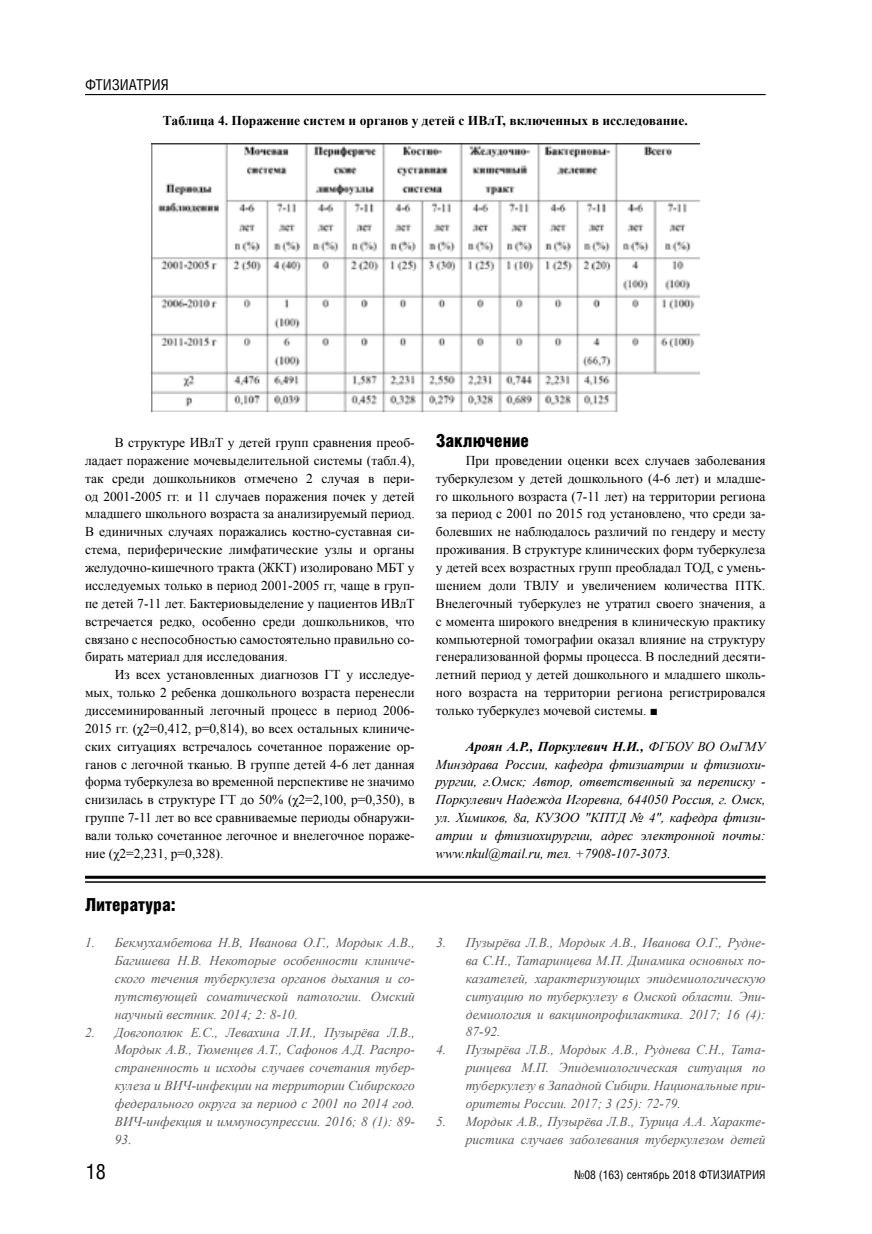
<style>
.page{position:relative;width:872px;height:1234px;background:#fff}
.page>*{position:absolute;margin:0;border:0;box-sizing:border-box;transform-origin:0 0}
.t1{font:21px "Helios Cond";color:#000}
.t2{font:900 18px "Helios Cond";color:#000}
.t3{font:15px "Helios Cond";color:#000}
.t4{font:13.5px/17.9px "Times New Roman";color:#000;text-align:justify}
.t5{font:italic 13.5px/17.9px "Times New Roman";color:#58595b;text-align:justify}
.t6{font:italic 13.5px/17.9px "Times New Roman";color:#000;text-align:justify}
.t7{font:700 13.5px "Times New Roman";color:#000}
.t8{font:12px "Helios Cond";color:#000}
.s1{font-weight:700}
</style>
<div class="page">
<hr style="left:85px;top:94px;width:680px;height:1px;background:#000">
<img style="left:152px;top:143px;width:547px;height:268px">
<hr style="left:85px;top:875px;width:680px;height:3px;background:#000">
<hr style="left:85px;top:881px;width:680px;height:1px;background:#000">
<p class="t3" style="left:85px;top:75px;width:85px">фтизиатрия</p>
<p class="t7" style="left:163px;top:112px;width:526px">Таблица 4. Поражение систем и органов у детей с ИВлТ, включенных в исследование.</p>
<p class="t4" style="left:85px;top:433px;width:331px;text-indent:30px">В структуре ИВлТ у детей групп сравнения преоб&shy;ладает поражение мочевыделительной системы (табл.4), так среди дошкольников отмечено 2 случая в пери&shy;од 2001-2005 гг. и 11 случаев поражения почек у детей младшего школьного возраста за анализируемый период.<br>В единичных случаях поражались костно-суставная си&shy;стема, периферические лимфатические узлы и органы желудочно-кишечного тракта (ЖКТ) изолировано МБТ у исследуемых только в период 2001-2005 гг, чаще в груп&shy;пе детей 7-11 лет. Бактериовыделение у пациентов ИВлТ встречается редко, особенно среди дошкольников, что связано с неспособностью самостоятельно правильно со&shy;бирать материал для исследования.</p>
<p class="t4" style="left:85px;top:665px;width:331px;text-indent:30px">Из всех установленных диагнозов ГТ у исследуе&shy;мых, только 2 ребенка дошкольного возраста перенесли диссеминированный легочный процесс в период 2006- 2015 гг. (χ2=0,412, р=0,814), во всех остальных клиниче&shy;ских ситуациях встречалось сочетанное поражение ор&shy;ганов с легочной тканью. В группе детей 4-6 лет данная форма туберкулеза во временной перспективе не значимо снизилась в структуре ГТ до 50% (χ2=2,100, р=0,350), в группе 7-11 лет во все сравниваемые периоды обнаружи&shy;вали только сочетанное легочное и внелегочное пораже&shy;ние (χ2=2,231, р=0,328).</p>
<h2 class="t2" style="left:85px;top:894px;width:92px">Литература:</h2>
<p class="t5" style="left:115px;top:933px;width:301px;text-indent:-30px">1. Бекмухамбетова Н.В, Иванова О.Г., Мордык А.В., Багишева Н.В. Некоторые особенности клиниче&shy;ского течения туберкулеза органов дыхания и со&shy;путствующей соматической патологии. Омский научный вестник. 2014; 2: 8-10.</p>
<p class="t5" style="left:115px;top:1022px;width:301px;text-indent:-30px">2. Довгополюк Е.С., Левахина Л.И., Пузырёва Л.В., Мордык А.В., Тюменцев А.Т., Сафонов А.Д. Распро&shy;страненность и исходы случаев сочетания тубер&shy;кулеза и ВИЧ-инфекции на территории Сибирского федерального округа за период с 2001 по 2014 год.<br>ВИЧ-инфекция и иммуносупрессии. 2016; 8 (1): 89- 93.</p>
<h1 class="t1" style="left:86px;top:1158px;width:22px">18</h1>
<h2 class="t2" style="left:436px;top:430px;width:95px">Заключение</h2>
<p class="t4" style="left:436px;top:451px;width:331px;text-indent:30px">При проведении оценки всех случаев заболевания туберкулезом у детей дошкольного (4-6 лет) и младше&shy;го школьного возраста (7-11 лет) на территории региона за период с 2001 по 2015 год установлено, что среди за&shy;болевших не наблюдалось различий по гендеру и месту проживания. В структуре клинических форм туберкулеза у детей всех возрастных групп преобладал ТОД, с умень&shy;шением доли ТВЛУ и увеличением количества ПТК.<br>Внелегочный туберкулез не утратил своего значения, а с момента широкого внедрения в клиническую практику компьютерной томографии оказал влияние на структуру генерализованной формы процесса. В последний десяти&shy;летний период у детей дошкольного и младшего школь&shy;ного возраста на территории региона регистрировался только туберкулез мочевой системы. ■</p>
<p class="t6" style="left:436px;top:736px;width:331px;text-indent:30px"><span class="s1">Ароян А.Р., Поркулевич Н.И.,</span> ФГБОУ ВО ОмГМУ Минздрава России, кафедра фтизиатрии и фтизиохи&shy;рургии, г.Омск; Автор, ответственный за переписку - Поркулевич Надежда Игоревна, 644050 Россия, г. Омск, ул. Химиков, 8а, КУЗОО "КПТД № 4", кафедра фтизи&shy;атрии и фтизиохирургии, адрес электронной почты: www.nkul@mail.ru, тел. +7908-107-3073.</p>
<p class="t5" style="left:466px;top:933px;width:301px;text-indent:-30px">3. Пузырёва Л.В., Мордык А.В., Иванова О.Г., Рудне&shy;ва С.Н., Татаринцева М.П. Динамика основных по&shy;казателей, характеризующих эпидемиологическую ситуацию по туберкулезу в Омской области. Эпи&shy;демиология и вакцинопрофилактика. 2017; 16 (4):<br>87-92.</p>
<p class="t5" style="left:466px;top:1040px;width:301px;text-indent:-30px">4. Пузырёва Л.В., Мордык А.В., Руднева С.Н., Тата&shy;ринцева М.П. Эпидемиологическая ситуация по туберкулезу в Западной Сибири. Национальные при&shy;оритеты России. 2017; 3 (25): 72-79.</p>
<p class="t5" style="left:436px;top:1111px;width:331px;text-align:right">5. Мордык А.В., Пузырёва Л.В., Турица А.А. Характе&shy;ристика случаев заболевания туберкулезом детей</p>
<p class="t8" style="left:574px;top:1167px;width:132px">№08 (163) сентябрь 2018 ФТИЗИАТРИЯ</p>
</div>
